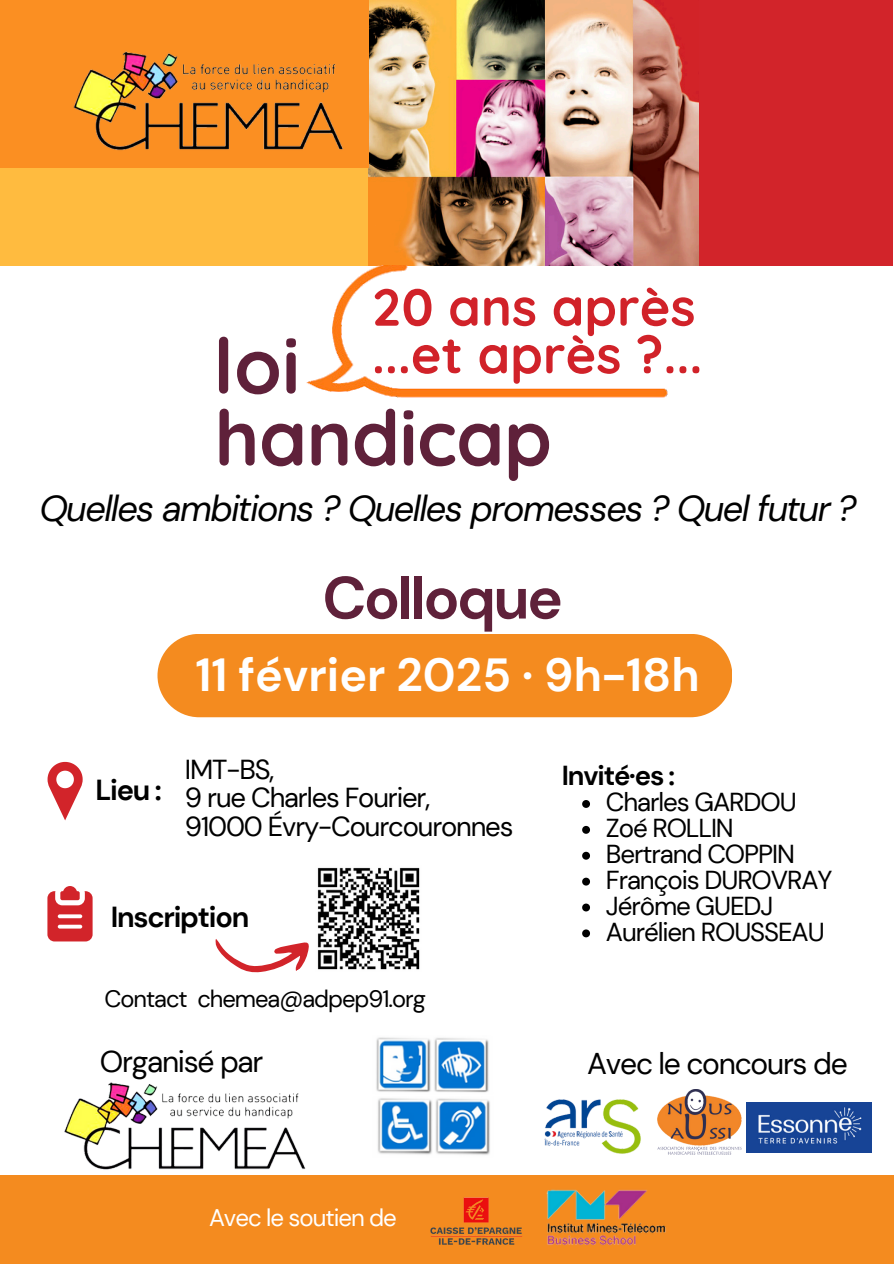
<style>
.page{position:relative;width:894px;height:1264px;background:#fff}
.page>*{position:absolute;margin:0;border:0;box-sizing:border-box;transform-origin:0 0}
.t1{font:700 76.95px/72px "Quicksand";letter-spacing:-.01em;color:#5f213a}
.t2{font:700 59.55px "DM Sans";letter-spacing:-.04em;color:#5f213a}
.t3{font:700 52.05px/47.5px "Quicksand";color:#d12229}
.t4{font:700 46.35px "DM Sans";color:#fff}
.t5{font:italic 36px "DM Sans";letter-spacing:-.04em;color:#000}
.t6{font:30px "DM Sans";letter-spacing:-.04em;color:#000}
.t7{font:700 28.95px "DM Sans";letter-spacing:-.04em;color:#000}
.t8{font:27.45px "DM Sans";letter-spacing:-.04em;color:#000}
.t9{font:700 27.45px "DM Sans";letter-spacing:-.04em;color:#000}
.t10{font:25.95px "DM Sans";letter-spacing:-.04em;color:#000}
.t11{font:24px "DM Sans";letter-spacing:-.04em;color:#fff}
.t12{font:23.7px "DM Sans";letter-spacing:-.04em;color:#000}
</style>
<div class="page">
<div style="left:157px;top:634px;width:575px;height:83px;background:#f48b1f;border-radius:42px"></div>
<div style="left:0;top:1174px;width:893px;height:89px;background:#f48b1f"></div>
<div style="left:0;top:168px;width:368px;height:98px;background:#ffbb3f"></div>
<div style="left:589px;top:0;width:303px;height:266px;background:#d2242a"></div>
<img style="left:368px;top:0;width:330px;height:266px">
<img style="left:544px;top:1099px;width:97px;height:55px">
<img style="left:746px;top:1102px;width:125px;height:50px">
<img style="left:64px;top:1082px;width:242px;height:88px">
<div style="left:104px;top:0;width:264px;height:168px;background:#fb8f22"></div>
<img style="left:657px;top:1089px;width:85px;height:66px">
<svg style="left:48px;top:762px;width:34px;height:58px"></svg>
<svg style="left:48px;top:886px;width:45px;height:55px"></svg>
<img style="left:317px;top:867px;width:103px;height:103px">
<svg style="left:215px;top:900px;width:103px;height:73px"></svg>
<img style="left:430px;top:1197px;width:92px;height:48px">
<img style="left:546px;top:1189px;width:120px;height:57px">
<img style="left:306px;top:266px;width:362px;height:132px">
<img style="left:376px;top:1037px;width:114px;height:118px">
<svg style="left:582px;top:800px;width:8px;height:8px"></svg>
<svg style="left:582px;top:826px;width:8px;height:7px"></svg>
<svg style="left:582px;top:851px;width:8px;height:8px"></svg>
<svg style="left:582px;top:877px;width:8px;height:8px"></svg>
<svg style="left:582px;top:903px;width:8px;height:8px"></svg>
<svg style="left:582px;top:929px;width:8px;height:8px"></svg>
<div style="left:0;top:0;width:104px;height:168px;background:#fb8f22"></div>
<img style="left:73px;top:51px;width:270px;height:100px">
<p class="t3" style="left:372px;top:282px;width:332px">20 ans après ...et après ?...</p>
<p class="t1" style="left:213px;top:329px;width:340px">loi handicap</p>
<h3 class="t5" style="left:39px;top:485px;width:818px">Quelles ambitions ? Quelles promesses ? Quel futur ?</h3>
<p class="t2" style="left:322px;top:559px;width:242px">Colloque</p>
<p class="t4" style="left:195px;top:645px;width:505px">11 février 2025 · 9h-18h</p>
<h6 class="t7" style="left:95px;top:771px;width:68px">Lieu :</h6>
<h1 class="t8" style="left:185px;top:752px;width:91px">IMT-BS,</h1>
<h5 class="t8" style="left:185px;top:780px;width:247px">9 rue Charles Fourier,</h5>
<h2 class="t8" style="left:185px;top:808px;width:330px">91000 Évry-Courcouronnes</h2>
<p class="t7" style="left:111px;top:898px;width:140px">Inscription</p>
<p class="t12" style="left:104px;top:983px;width:323px">Contact chemea@adpep91.org</p>
<p class="t9" style="left:561px;top:758px;width:115px">Invité·es :</p>
<p class="t10" style="left:605px;top:785px;width:192px">Charles GARDOU</p>
<p class="t10" style="left:605px;top:811px;width:129px">Zoé ROLLIN</p>
<p class="t10" style="left:605px;top:837px;width:190px">Bertrand COPPIN</p>
<h6 class="t10" style="left:605px;top:863px;width:228px">François DUROVRAY</h6>
<p class="t10" style="left:605px;top:889px;width:169px">Jérôme GUEDJ</p>
<h6 class="t10" style="left:605px;top:915px;width:220px">Aurélien ROUSSEAU</h6>
<p class="t6" style="left:100px;top:1042px;width:165px">Organisé par</p>
<h4 class="t6" style="left:587px;top:1044px;width:262px">Avec le concours de</h4>
<p class="t11" style="left:209px;top:1202px;width:189px">Avec le soutien de</p>
</div>
